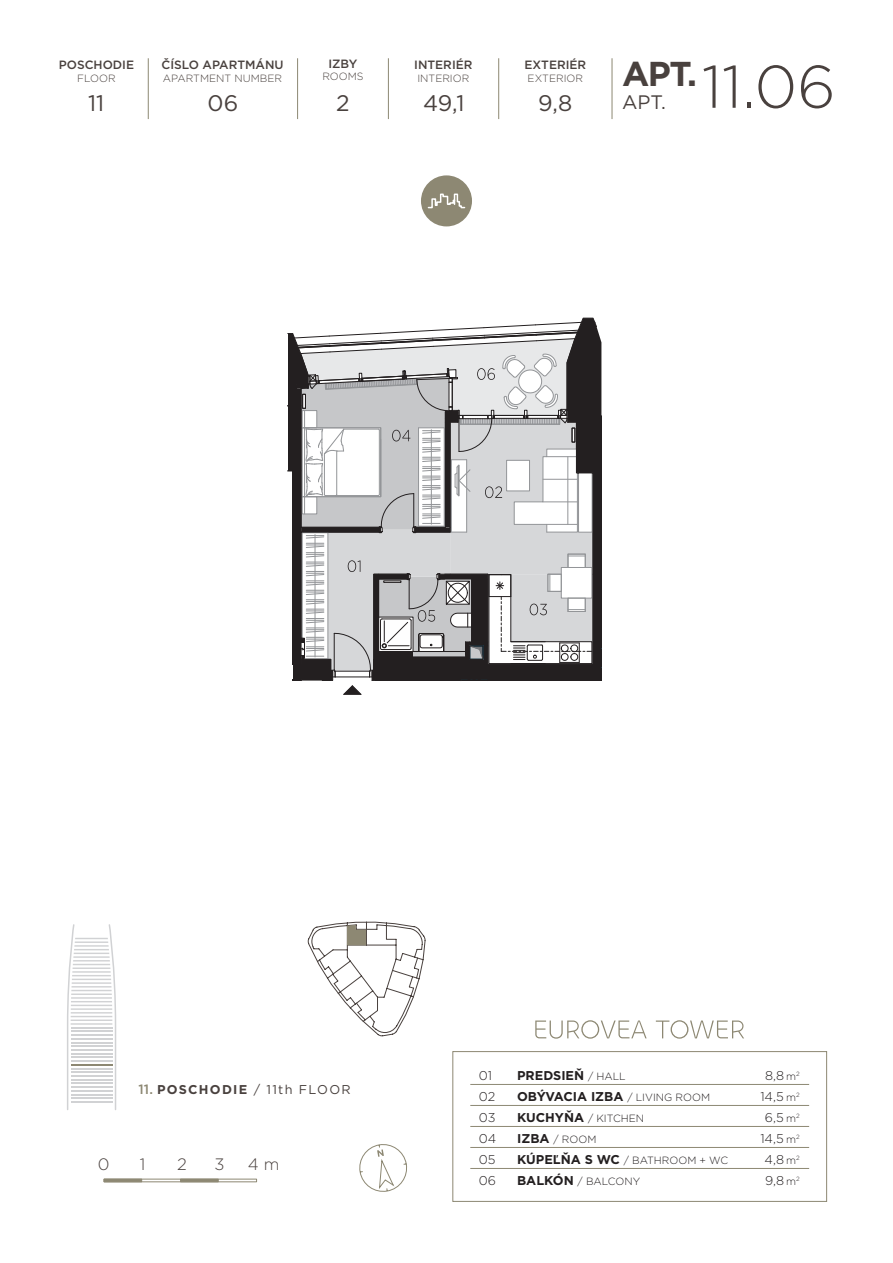
<style>
.page{position:relative;width:893px;height:1263px;background:#fff}
.page>*{position:absolute;margin:0;border:0;box-sizing:border-box;transform-origin:0 0}
.t1{font:300 60px "Gotham";color:#49413e}
.t2{font:700 34.5px "Gotham";color:#49413e}
.t3{font:22.5px "Gotham";color:#49413e}
.t4{font:19.5px "Gotham";color:#49413e}
.t5{font:300 16.5px "Gotham";color:#49413e}
.t6{font:300 12.75px "Gotham";color:#231f20}
.t7{font:700 12.75px "Gotham";color:#231f20}
.t8{font:12.75px "Gotham";letter-spacing:.1em;color:#49413e}
.t9{font:500 12px "Gotham";color:#49413e}
.t10{font:300 10.5px "Gotham";color:#231f20}
.t11{font:300 10.5px "Gotham";color:#49413e}
.s1{font-weight:500;font-size:13.5px;color:#8d8873}
.s2{font-weight:700}
.s3{font-weight:300;font-size:10.5px}
.s4{font-size:10.5px}
.s5{font-weight:700;font-size:12.75px}
</style>
<div class="page">
<svg style="left:288px;top:318px;width:314px;height:377px"></svg>
<svg style="left:359px;top:1144px;width:48px;height:48px"></svg>
<svg style="left:67px;top:924px;width:50px;height:186px"></svg>
<hr style="left:148px;top:58px;width:1px;height:61px;background:#8d8873">
<hr style="left:297px;top:58px;width:1px;height:61px;background:#8d8873">
<hr style="left:388px;top:58px;width:1px;height:61px;background:#8d8873">
<hr style="left:498px;top:58px;width:1px;height:61px;background:#8d8873">
<hr style="left:612px;top:58px;width:1px;height:61px;background:#8d8873">
<svg style="left:103px;top:1178px;width:154px;height:4px"></svg>
<svg style="left:307px;top:921px;width:119px;height:116px"></svg>
<hr style="left:71px;top:1064px;width:41px;height:1px;background:#8d8873">
<svg style="left:656px;top:1020px;width:88px;height:19px"></svg>
<svg style="left:535px;top:1020px;width:112px;height:19px"></svg>
<div style="left:452px;top:1051px;width:375px;height:151px;border:1px solid #8d8873"></div>
<hr style="left:470px;top:1084px;width:339px;height:1px;background:#8d8873">
<hr style="left:470px;top:1105px;width:339px;height:1px;background:#8d8873">
<hr style="left:470px;top:1126px;width:339px;height:1px;background:#8d8873">
<hr style="left:470px;top:1147px;width:339px;height:1px;background:#8d8873">
<hr style="left:470px;top:1168px;width:339px;height:1px;background:#8d8873">
<hr style="left:71px;top:1068px;width:41px;height:1px;background:#d1d2d4">
<div style="left:421px;top:175px;width:51px;height:51px;background:#8d8873;border-radius:50%"></div>
<svg style="left:427px;top:193px;width:39px;height:16px"></svg>
<p class="t9" style="left:59px;top:57px;width:77px">POSCHODIE</p>
<p class="t11" style="left:77px;top:71px;width:40px">FLOOR</p>
<p class="t9" style="left:161px;top:57px;width:124px">ČÍSLO APARTMÁNU</p>
<p class="t11" style="left:163px;top:71px;width:121px">APARTMENT NUMBER</p>
<p class="t9" style="left:328px;top:56px;width:31px">IZBY</p>
<p class="t11" style="left:322px;top:70px;width:43px">ROOMS</p>
<p class="t9" style="left:414px;top:57px;width:60px">INTERIÉR</p>
<p class="t11" style="left:417px;top:71px;width:53px">INTERIOR</p>
<p class="t9" style="left:524px;top:57px;width:63px">EXTERIÉR</p>
<p class="t11" style="left:528px;top:71px;width:57px">EXTERIOR</p>
<h3 class="t3" style="left:88px;top:89px;width:18px">11</h3>
<h3 class="t3" style="left:208px;top:89px;width:32px">06</h3>
<h3 class="t3" style="left:336px;top:89px;width:15px">2</h3>
<h3 class="t3" style="left:423px;top:89px;width:43px">49,1</h3>
<h3 class="t3" style="left:538px;top:89px;width:36px">9,8</h3>
<h2 class="t2" style="left:622px;top:51px;width:76px">APT.</h2>
<h3 class="t4" style="left:622px;top:90px;width:45px">APT.</h3>
<h1 class="t1" style="left:702px;top:49px;width:135px">11.06</h1>
<p class="t8" style="left:139px;top:1081px;width:214px"><span class="s1">11.</span> <span class="s2">POSCHODIE</span> / 11th FLOOR</p>
<h3 class="t5" style="left:98px;top:1153px;width:13px">0</h3>
<h3 class="t5" style="left:140px;top:1153px;width:7px">1</h3>
<h3 class="t5" style="left:177px;top:1153px;width:11px">2</h3>
<h3 class="t5" style="left:215px;top:1153px;width:12px">3</h3>
<h3 class="t5" style="left:248px;top:1153px;width:33px">4 m</h3>
<p class="t6" style="left:479px;top:1067px;width:15px">01</p>
<p class="t7" style="left:517px;top:1067px;width:110px">PREDSIEŇ <span class="s3">/ HALL</span></p>
<p class="t6" style="left:765px;top:1067px;width:36px">8,8 <span class="s4">m</span><sup>2</sup></p>
<p class="t6" style="left:479px;top:1088px;width:18px">02</p>
<p class="t7" style="left:517px;top:1088px;width:195px">OBÝVACIA IZBA <span class="s3">/ LIVING ROOM</span></p>
<p class="t6" style="left:760px;top:1088px;width:41px">14,5 <span class="s4">m</span><sup>2</sup></p>
<p class="t6" style="left:479px;top:1109px;width:18px">03</p>
<p class="t10" style="left:517px;top:1111px;width:129px"><span class="s5">KUCHYŇA</span> / KITCHEN</p>
<p class="t6" style="left:765px;top:1109px;width:36px">6,5 <span class="s4">m</span><sup>2</sup></p>
<p class="t6" style="left:479px;top:1130px;width:19px">04</p>
<p class="t10" style="left:517px;top:1132px;width:81px"><span class="s5">IZBA</span> / ROOM</p>
<p class="t6" style="left:760px;top:1130px;width:41px">14,5 <span class="s4">m</span><sup>2</sup></p>
<p class="t6" style="left:479px;top:1151px;width:18px">05</p>
<p class="t10" style="left:517px;top:1153px;width:213px"><span class="s5">KÚPEĽŇA S WC</span> / BATHROOM + WC</p>
<p class="t6" style="left:765px;top:1151px;width:37px">4,8 <span class="s4">m</span><sup>2</sup></p>
<p class="t6" style="left:479px;top:1172px;width:19px">06</p>
<p class="t10" style="left:517px;top:1174px;width:125px"><span class="s5">BALKÓN</span> / BALCONY</p>
<p class="t6" style="left:765px;top:1172px;width:36px">9,8 <span class="s4">m</span><sup>2</sup></p>
</div>
